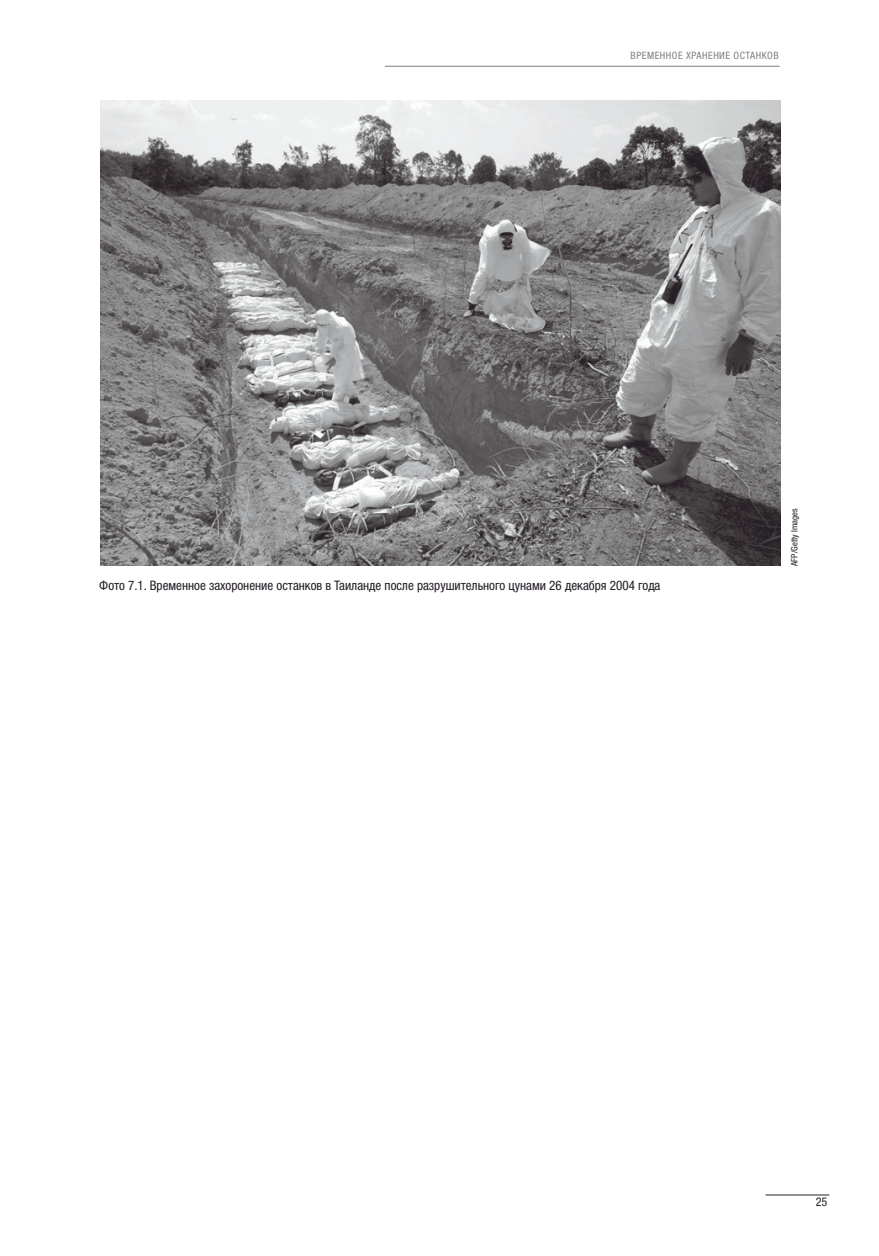
<style>
.page{position:relative;width:879px;height:1256px;background:#fff}
.page>*{position:absolute;margin:0;border:0;box-sizing:border-box;transform-origin:0 0}
.Légende{font:condensed 13.12px "Helvetica Neue LTW1 G";color:#241e26}
.t1{font:condensed 12.08px "Helvetica Neue LTW1 G";color:#241e26}
.En-tete{font:condensed 10.15px "Helvetica Neue LTW1 G";letter-spacing:.05em;color:#817f81}
.crédit{font:condensed 8.75px "Helvetica Neue LTW1 G";color:#241e26}
</style>
<div class="page">
<hr style="left:765px;top:1194px;width:63px;height:1px;background:#241e26">
<hr style="left:384px;top:66px;width:395px;height:1px;background:#817f81">
<img style="left:100px;top:101px;width:680px;height:465px">
<p class="En-tete" style="left:630px;top:50px;width:149px">ВРЕМЕННОЕ ХРАНЕНИЕ ОСТАНКОВ</p>
<p class="Légende" style="left:99px;top:577px;width:562px">Фото 7.1. Временное захоронение останков в Таиланде после разрушительного цунами 26 декабря 2004 года</p>
<p class="crédit" style="left:788px;top:566px;width:59px;rotate:-90deg">AFP/Getty Images</p>
<p class="t1" style="left:815px;top:1194px;width:13px">25</p>
</div>
